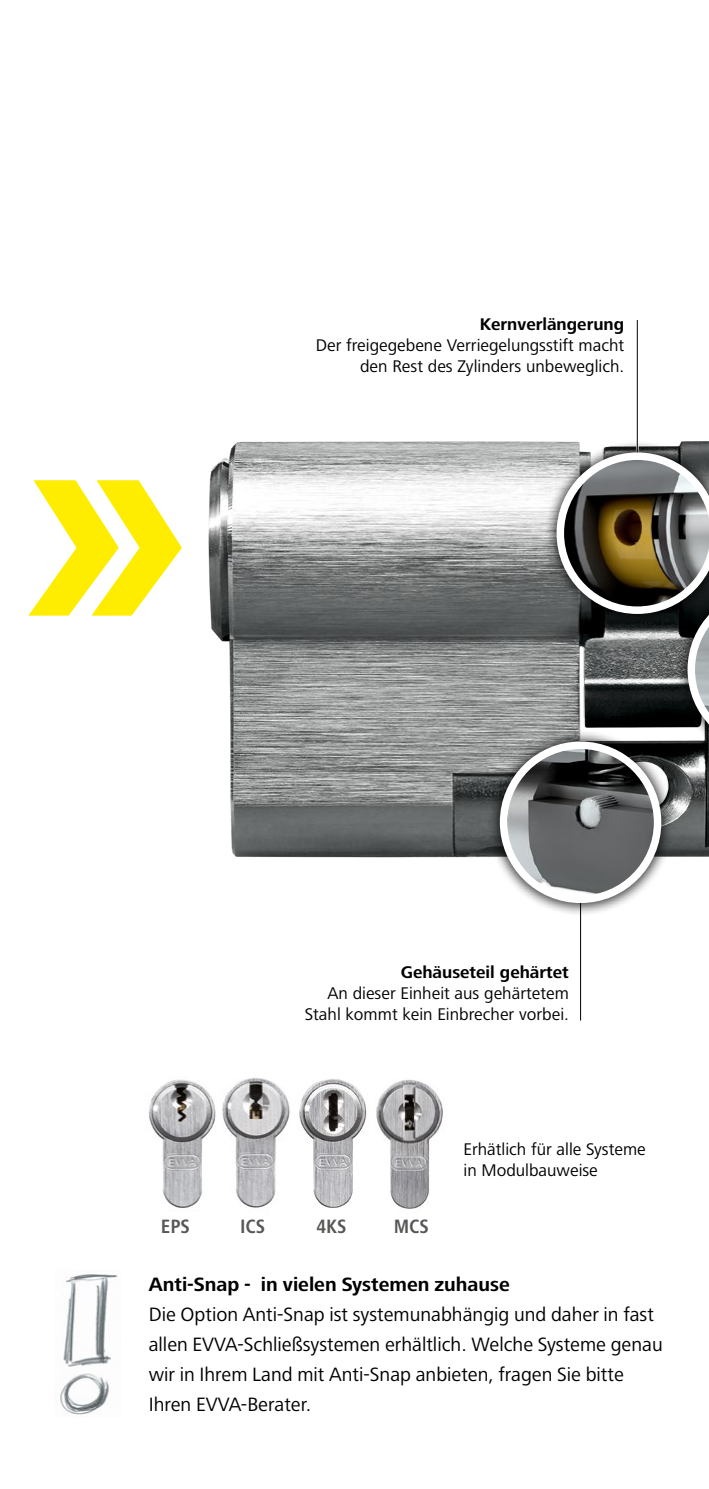
<style>
.page{position:relative;width:709px;height:1489px;background:#fff}
.page>*{position:absolute;margin:0;border:0;box-sizing:border-box;transform-origin:0 0}
.t1{font:20px/30px "Frutiger Next LTCE";color:#000}
.t2{font:700 20px "Frutiger Next LTCE";color:#000}
.t3{font:700 condensed 20px "Frutiger Next LTCE";color:#575756}
.t4{font:17.5px/21px "Frutiger Next LTCE";color:#000;text-align:right}
.t5{font:700 17.5px "Frutiger Next LTCE";color:#000}
</style>
<div class="page">
<img style="left:208px;top:441px;width:501px;height:417px">
<img style="left:60px;top:1274px;width:58px;height:141px">
<svg style="left:29px;top:480px;width:153px;height:135px"></svg>
<img style="left:222px;top:1078px;width:68px;height:130px">
<img style="left:148px;top:1079px;width:68px;height:129px">
<img style="left:299px;top:1078px;width:68px;height:130px">
<img style="left:376px;top:1079px;width:67px;height:130px">
<hr style="left:637px;top:320px;width:1px;height:136px;background:#000">
<hr style="left:580px;top:900px;width:1px;height:120px;background:#000">
<div style="left:543px;top:439px;width:166px;height:188px;background:#000;opacity:.75"></div>
<div style="left:486px;top:728px;width:188px;height:188px;background:#000;opacity:.75"></div>
<img style="left:503px;top:745px;width:154px;height:154px;border-radius:77px">
<div style="left:500px;top:741px;width:161px;height:162px;border:8px solid #fff;border-radius:50%"></div>
<div style="left:674px;top:575px;width:35px;height:188px;background:#000;opacity:.75"></div>
<svg style="left:556px;top:452px;width:153px;height:298px;background:#6b6963"></svg>
<p class="t5" style="left:480px;top:314px;width:146px">Kernverlängerung</p>
<p class="t4" style="left:316px;top:334px;width:310px">Der freigegebene Verriegelungsstift macht den Rest des Zylinders unbeweglich.</p>
<p class="t5" style="left:401px;top:962px;width:170px">Gehäuseteil gehärtet</p>
<p class="t4" style="left:305px;top:982px;width:265px">An dieser Einheit aus gehärtetem<br>Stahl kommt kein Einbrecher vorbei.</p>
<p class="t3" style="left:161px;top:1214px;width:30px">EPS</p>
<p class="t3" style="left:240px;top:1214px;width:27px">ICS</p>
<p class="t3" style="left:316px;top:1214px;width:31px">4KS</p>
<p class="t3" style="left:393px;top:1214px;width:37px">MCS</p>
<p class="t4" style="left:463px;top:1138px;width:184px;text-align:left">Erhätlich für alle Systeme in Modulbauweise</p>
<p class="t2" style="left:149px;top:1272px;width:362px">Anti-Snap - in vielen Systemen zuhause</p>
<p class="t1" style="left:149px;top:1299px;width:515px">Die Option Anti-Snap ist systemunabhängig und daher in fast allen EVVA-Schließsystemen erhältlich. Welche Systeme genau wir in Ihrem Land mit Anti-Snap anbieten, fragen Sie bitte Ihren EVVA-Berater.</p>
</div>
